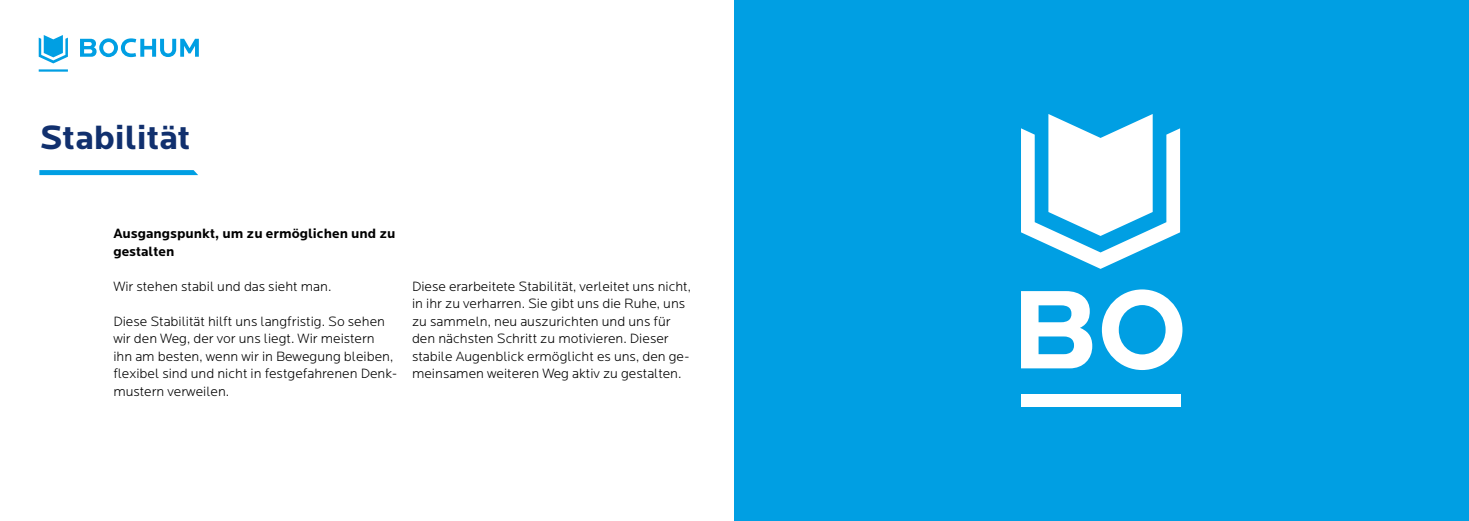
<style>
.page{position:relative;width:1469px;height:521px;background:#fff}
.page>*{position:absolute;margin:0;border:0;box-sizing:border-box;transform-origin:0 0}
.t1{font:700 35px "Locator";color:#11306e}
.t2{font:300 14px/17.5px "Locator";color:#000}
.t3{font:700 14px/17.5px "Locator";color:#000}
</style>
<div class="page">
<div style="left:734px;top:0;width:734px;height:521px;background:#009fe3"></div>
<svg style="left:39px;top:35px;width:160px;height:37px"></svg>
<svg style="left:1101px;top:289px;width:81px;height:81px"></svg>
<svg style="left:1021px;top:291px;width:71px;height:77px"></svg>
<div style="left:1021px;top:395px;width:159px;height:12px;background:#fff"></div>
<svg style="left:1021px;top:114px;width:159px;height:155px"></svg>
<svg style="left:39px;top:170px;width:159px;height:5px"></svg>
<h1 class="t1" style="left:39px;top:118px;width:153px">Stabilität</h1>
<p class="t3" style="left:113px;top:225px;width:284px">Ausgangspunkt, um zu ermöglichen und zu gestalten</p>
<p class="t2" style="left:113px;top:278px;width:220px">Wir stehen stabil und das sieht man.</p>
<p class="t2" style="left:113px;top:313px;width:285px">Diese Stabilität hilft uns langfristig. So sehen wir den Weg, der vor uns liegt. Wir meistern ihn am besten, wenn wir in Bewegung bleiben, flexibel sind und nicht in festgefahrenen Denk&shy;mustern verweilen.</p>
<p class="t2" style="left:412px;top:278px;width:280px">Diese erarbeitete Stabilität, verleitet uns nicht, in ihr zu verharren. Sie gibt uns die Ruhe, uns zu sammeln, neu auszurichten und uns für den nächsten Schritt zu motivieren. Dieser stabile Augenblick ermöglicht es uns, den ge&shy;meinsamen weiteren Weg aktiv zu gestalten.</p>
</div>
